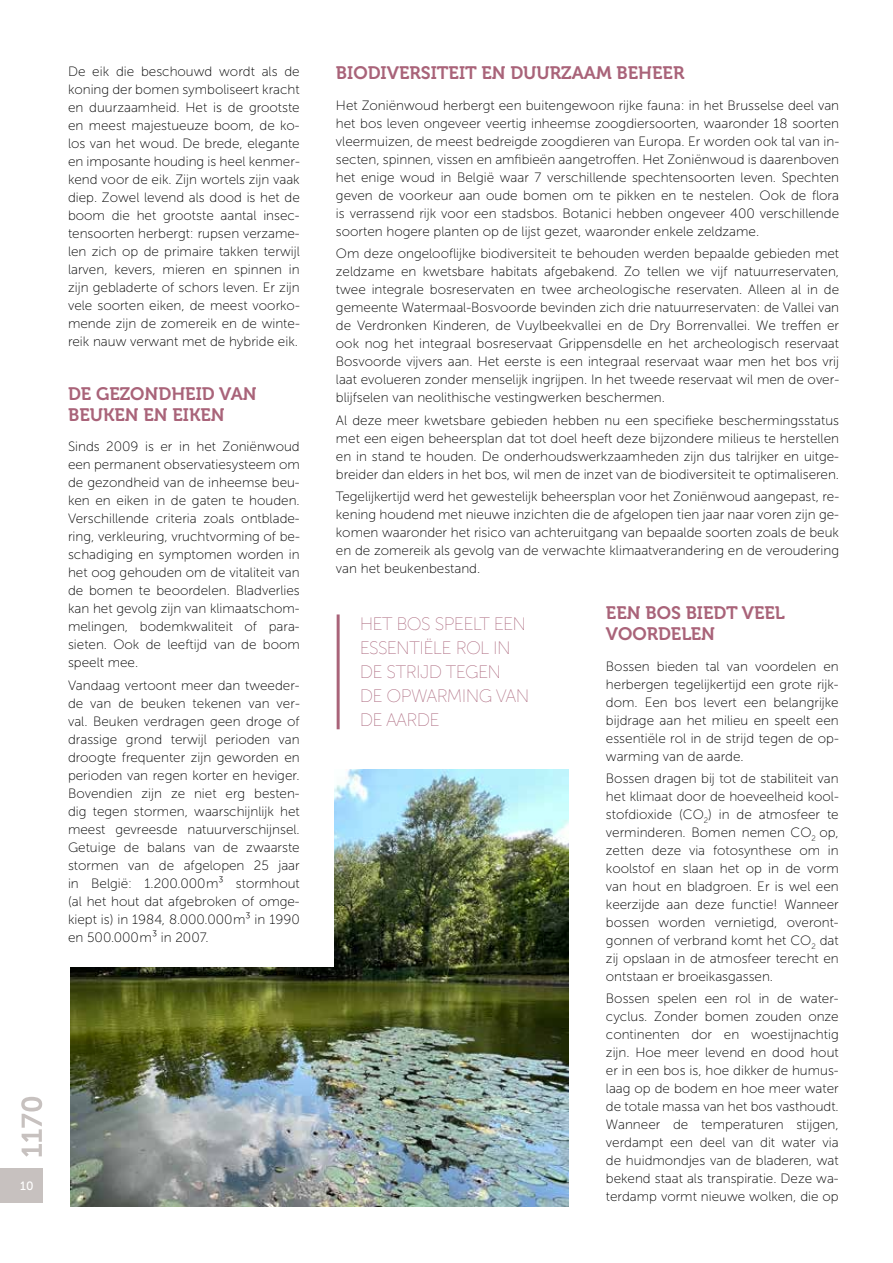
<style>
.page{position:relative;width:893px;height:1263px;background:#fff}
.page>*{position:absolute;margin:0;border:0;box-sizing:border-box;transform-origin:0 0}
.t1{font:18px/21px "Museo 700";color:#a96379}
.t2{font:300 18px/24px "Museo Sans Display";color:#a96379}
.t3{font:13.5px/18px "Museo Sans 100";color:#000;text-align:justify}
.t4{font:12px "Museo Sans 500";color:#fff}
</style>
<div class="page">
<div style="left:0;top:1168px;width:43px;height:34px;background:#c7c1bf"></div>
<svg style="left:21px;top:1097px;width:21px;height:60px"></svg>
<img style="left:71px;top:770px;width:497px;height:436px">
<hr style="left:337px;top:614px;width:3px;height:115px;background:#a96379">
<div style="left:0;top:724px;width:333px;height:243px;background:#fff"></div>
<p class="t3" style="left:68px;top:63px;width:233px">De eik die beschouwd wordt als de koning der bomen symboliseert kracht en duurzaamheid. Het is de grootste en meest majestueuze boom, de ko&shy;los van het woud. De brede, elegante en imposante houding is heel kenmer&shy;kend voor de eik. Zijn wortels zijn vaak diep. Zowel levend als dood is het de boom die het grootste aantal insec&shy;tensoorten herbergt: rupsen verzame&shy;len zich op de primaire takken terwijl larven, kevers, mieren en spinnen in zijn gebladerte of schors leven. Er zijn vele soorten eiken, de meest voorko&shy;mende zijn de zomereik en de winte&shy;reik nauw verwant met de hybride eik.</p>
<h1 class="t1" style="left:68px;top:383px;width:190px">DE GEZONDHEID VAN<br>BEUKEN EN EIKEN</h1>
<p class="t3" style="left:68px;top:438px;width:233px">Sinds 2009 is er in het Zoniënwoud een permanent observatiesysteem om de gezondheid van de inheemse beu&shy;ken en eiken in de gaten te houden.<br>Verschillende criteria zoals ontblade&shy;ring, verkleuring, vruchtvorming of be&shy;schadiging en symptomen worden in het oog gehouden om de vitaliteit van de bomen te beoordelen. Bladverlies kan het gevolg zijn van klimaatschom&shy;melingen, bodemkwaliteit of para&shy;sieten. Ook de leeftijd van de boom speelt mee.</p>
<p class="t3" style="left:68px;top:676px;width:233px">Vandaag vertoont meer dan tweeder&shy;de van de beuken tekenen van ver&shy;val. Beuken verdragen geen droge of drassige grond terwijl perioden van droogte frequenter zijn geworden en perioden van regen korter en heviger.<br>Bovendien zijn ze niet erg besten&shy;dig tegen stormen, waarschijnlijk het meest gevreesde natuurverschijnsel.<br>Getuige de balans van de zwaarste stormen van de afgelopen 25 jaar in België: 1.200.000m³ stormhout (al het hout dat afgebroken of omge&shy;kiept is) in 1984, 8.000.000m³ in 1990 en 500.000m³ in 2007.</p>
<p class="t4" style="left:20px;top:1179px;width:15px">10</p>
<h1 class="t1" style="left:336px;top:63px;width:350px">BIODIVERSITEIT EN DUURZAAM BEHEER</h1>
<p class="t3" style="left:336px;top:97px;width:505px">Het Zoniënwoud herbergt een buitengewoon rijke fauna: in het Brusselse deel van het bos leven ongeveer veertig inheemse zoogdiersoorten, waaronder 18 soorten vleermuizen, de meest bedreigde zoogdieren van Europa. Er worden ook tal van in&shy;secten, spinnen, vissen en amfibieën aangetroffen. Het Zoniënwoud is daarenboven het enige woud in België waar 7 verschillende spechtensoorten leven. Spechten geven de voorkeur aan oude bomen om te pikken en te nestelen. Ook de flora is verrassend rijk voor een stadsbos. Botanici hebben ongeveer 400 verschillende soorten hogere planten op de lijst gezet, waaronder enkele zeldzame.</p>
<p class="t3" style="left:336px;top:245px;width:505px">Om deze ongelooflijke biodiversiteit te behouden werden bepaalde gebieden met zeldzame en kwetsbare habitats afgebakend. Zo tellen we vijf natuurreservaten, twee integrale bosreservaten en twee archeologische reservaten. Alleen al in de gemeente Watermaal-Bosvoorde bevinden zich drie natuurreservaten: de Vallei van de Verdronken Kinderen, de Vuylbeekvallei en de Dry Borrenvallei. We treffen er ook nog het integraal bosreservaat Grippensdelle en het archeologisch reservaat Bosvoorde vijvers aan. Het eerste is een integraal reservaat waar men het bos vrij laat evolueren zonder menselijk ingrijpen. In het tweede reservaat wil men de over&shy;blijfselen van neolithische vestingwerken beschermen.</p>
<p class="t3" style="left:336px;top:411px;width:505px">Al deze meer kwetsbare gebieden hebben nu een specifieke beschermingsstatus met een eigen beheersplan dat tot doel heeft deze bijzondere milieus te herstellen en in stand te houden. De onderhoudswerkzaamheden zijn dus talrijker en uitge&shy;breider dan elders in het bos, wil men de inzet van de biodiversiteit te optimaliseren.</p>
<p class="t3" style="left:336px;top:487px;width:505px">Tegelijkertijd werd het gewestelijk beheersplan voor het Zoniënwoud aangepast, re&shy;kening houdend met nieuwe inzichten die de afgelopen tien jaar naar voren zijn ge&shy;komen waaronder het risico van achteruitgang van bepaalde soorten zoals de beuk en de zomereik als gevolg van de verwachte klimaatverandering en de veroudering van het beukenbestand.</p>
<h1 class="t2" style="left:360px;top:612px;width:171px">HET BOS SPEELT EEN<br>ESSENTIËLE ROL IN<br>DE STRIJD TEGEN<br>DE OPWARMING VAN<br>DE AARDE</h1>
<h1 class="t1" style="left:606px;top:602px;width:181px">EEN BOS BIEDT VEEL<br>VOORDELEN</h1>
<p class="t3" style="left:606px;top:657px;width:234px">Bossen bieden tal van voordelen en herbergen tegelijkertijd een grote rijk&shy;dom. Een bos levert een belangrijke bijdrage aan het milieu en speelt een essentiële rol in de strijd tegen de op&shy;warming van de aarde.</p>
<p class="t3" style="left:606px;top:769px;width:234px">Bossen dragen bij tot de stabiliteit van het klimaat door de hoeveelheid kool&shy;stofdioxide (CO<sub>2</sub>) in de atmosfeer te verminderen. Bomen nemen CO<sub>2</sub> op, zetten deze via fotosynthese om in koolstof en slaan het op in de vorm van hout en bladgroen. Er is wel een keerzijde aan deze functie! Wanneer bossen worden vernietigd, overont&shy;gonnen of verbrand komt het CO<sub>2</sub> dat zij opslaan in de atmosfeer terecht en ontstaan er broeikasgassen.</p>
<p class="t3" style="left:606px;top:989px;width:234px">Bossen spelen een rol in de water&shy;cyclus. Zonder bomen zouden onze continenten dor en woestijnachtig zijn. Hoe meer levend en dood hout er in een bos is, hoe dikker de humus&shy;laag op de bodem en hoe meer water de totale massa van het bos vasthoudt.<br>Wanneer de temperaturen stijgen, verdampt een deel van dit water via de huidmondjes van de bladeren, wat bekend staat als transpiratie. Deze wa&shy;terdamp vormt nieuwe wolken, die op</p>
</div>
